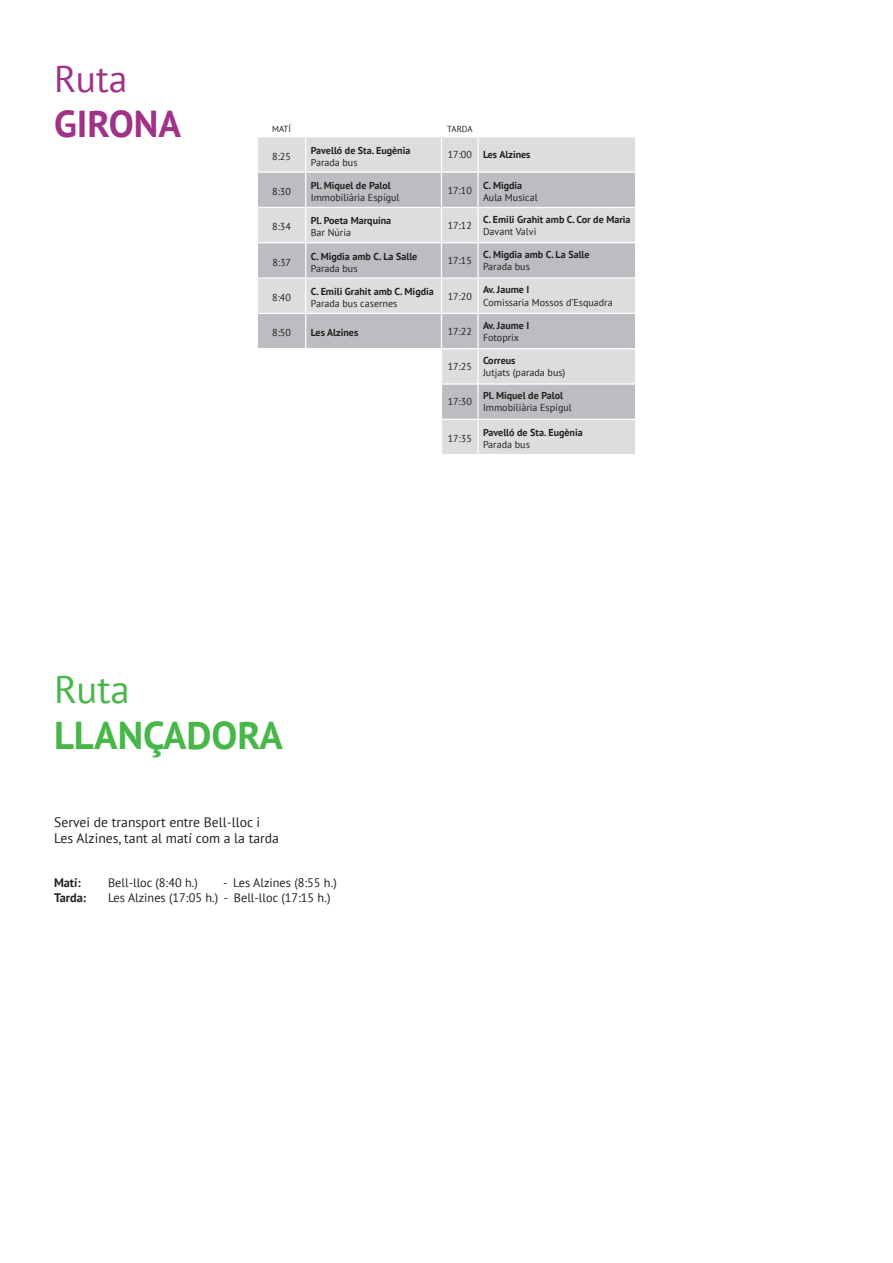
<style>
.page{position:relative;width:893px;height:1263px;background:#fff}
.page>*{position:absolute;margin:0;border:0;box-sizing:border-box;transform-origin:0 0}
.t1{font:700 38.7px "PT Sans";color:#48b749}
.t2{font:38.7px "PT Sans";color:#48b749}
.t3{font:700 37.5px "PT Sans";color:#a03288}
.t4{font:37.5px "PT Sans";color:#a03288}
.t5{font:13.65px/16.5px "PT Sans";color:#231f20}
.t6{font:12.3px "PT Sans";color:#231f20}
.t7{font:700 12.3px "PT Sans";color:#231f20}
.t8{font:10.05px "PT Sans";color:#231f20}
.t9{font:700 10.05px "PT Sans";color:#231f20}
.t10{font:8.85px "PT Sans";color:#231f20}
</style>
<div class="page">
<svg style="left:258px;top:137px;width:377px;height:317px;fill:#dcdddf"></svg>
<svg style="left:258px;top:279px;width:377px;height:140px;background:#cccdcf"></svg>
<svg style="left:258px;top:173px;width:377px;height:104px;background:#c7c8ca"></svg>
<svg style="left:258px;top:349px;width:183px;height:70px"></svg>
<hr style="left:479px;top:171px;width:156px;height:2px;background:#fff">
<hr style="left:479px;top:207px;width:156px;height:1px;background:#fff">
<hr style="left:479px;top:242px;width:156px;height:1px;background:#fff">
<hr style="left:479px;top:277px;width:156px;height:2px;background:#fff">
<hr style="left:479px;top:313px;width:156px;height:1px;background:#fff">
<hr style="left:479px;top:348px;width:156px;height:1px;background:#fff">
<hr style="left:479px;top:383px;width:156px;height:2px;background:#fff">
<hr style="left:479px;top:419px;width:156px;height:1px;background:#fff">
<hr style="left:477px;top:137px;width:2px;height:35px;background:#fff">
<hr style="left:477px;top:172px;width:2px;height:35px;background:#fff">
<hr style="left:442px;top:171px;width:35px;height:2px;background:#fff">
<hr style="left:477px;top:207px;width:2px;height:36px;background:#fff">
<hr style="left:442px;top:207px;width:35px;height:1px;background:#fff">
<hr style="left:477px;top:243px;width:2px;height:35px;background:#fff">
<hr style="left:442px;top:242px;width:35px;height:1px;background:#fff">
<hr style="left:477px;top:278px;width:2px;height:35px;background:#fff">
<hr style="left:442px;top:277px;width:35px;height:2px;background:#fff">
<hr style="left:477px;top:313px;width:2px;height:36px;background:#fff">
<hr style="left:442px;top:313px;width:35px;height:1px;background:#fff">
<hr style="left:477px;top:349px;width:2px;height:35px;background:#fff">
<hr style="left:442px;top:348px;width:35px;height:1px;background:#fff">
<hr style="left:477px;top:384px;width:2px;height:35px;background:#fff">
<hr style="left:442px;top:383px;width:35px;height:2px;background:#fff">
<hr style="left:477px;top:419px;width:2px;height:36px;background:#fff">
<hr style="left:442px;top:419px;width:35px;height:1px;background:#fff">
<hr style="left:441px;top:137px;width:1px;height:35px;background:#fff">
<hr style="left:441px;top:172px;width:1px;height:35px;background:#fff">
<hr style="left:306px;top:171px;width:135px;height:2px;background:#fff">
<hr style="left:441px;top:207px;width:1px;height:36px;background:#fff">
<hr style="left:306px;top:207px;width:135px;height:1px;background:#fff">
<hr style="left:441px;top:243px;width:1px;height:35px;background:#fff">
<hr style="left:306px;top:242px;width:135px;height:1px;background:#fff">
<hr style="left:441px;top:278px;width:1px;height:35px;background:#fff">
<hr style="left:306px;top:277px;width:135px;height:2px;background:#fff">
<hr style="left:441px;top:313px;width:1px;height:36px;background:#fff">
<hr style="left:306px;top:313px;width:135px;height:1px;background:#fff">
<hr style="left:441px;top:349px;width:1px;height:35px;background:#fff">
<hr style="left:306px;top:348px;width:135px;height:1px;background:#fff">
<hr style="left:441px;top:384px;width:1px;height:35px;background:#fff">
<hr style="left:306px;top:383px;width:135px;height:2px;background:#fff">
<hr style="left:441px;top:419px;width:1px;height:36px;background:#fff">
<hr style="left:306px;top:419px;width:135px;height:1px;background:#fff">
<hr style="left:305px;top:137px;width:1px;height:35px;background:#fff">
<hr style="left:305px;top:172px;width:1px;height:35px;background:#fff">
<hr style="left:258px;top:171px;width:47px;height:2px;background:#fff">
<hr style="left:305px;top:207px;width:1px;height:36px;background:#fff">
<hr style="left:258px;top:207px;width:47px;height:1px;background:#fff">
<hr style="left:305px;top:243px;width:1px;height:35px;background:#fff">
<hr style="left:258px;top:242px;width:47px;height:1px;background:#fff">
<hr style="left:305px;top:278px;width:1px;height:35px;background:#fff">
<hr style="left:258px;top:277px;width:47px;height:2px;background:#fff">
<hr style="left:305px;top:313px;width:1px;height:36px;background:#fff">
<hr style="left:258px;top:313px;width:47px;height:1px;background:#fff">
<hr style="left:305px;top:349px;width:1px;height:35px;background:#fff">
<hr style="left:258px;top:348px;width:47px;height:1px;background:#fff">
<hr style="left:305px;top:384px;width:1px;height:35px;background:#fff">
<hr style="left:258px;top:383px;width:47px;height:2px;background:#fff">
<hr style="left:305px;top:419px;width:1px;height:36px;background:#fff">
<hr style="left:258px;top:419px;width:47px;height:1px;background:#fff">
<h2 class="t4" style="left:54px;top:55px;width:75px">Ruta</h2>
<h2 class="t3" style="left:54px;top:99px;width:129px">GIRONA</h2>
<p class="t10" style="left:272px;top:123px;width:20px">MATÍ</p>
<p class="t8" style="left:272px;top:150px;width:20px">8:25</p>
<p class="t8" style="left:272px;top:185px;width:20px">8:30</p>
<p class="t8" style="left:272px;top:220px;width:20px">8:34</p>
<p class="t8" style="left:272px;top:256px;width:20px">8:37</p>
<p class="t8" style="left:272px;top:291px;width:20px">8:40</p>
<p class="t8" style="left:272px;top:326px;width:20px">8:50</p>
<p class="t9" style="left:311px;top:143px;width:101px">Pavelló de Sta. Eugènia</p>
<p class="t8" style="left:311px;top:156px;width:48px">Parada bus</p>
<p class="t9" style="left:311px;top:179px;width:82px">Pl. Miquel de Palol</p>
<p class="t8" style="left:311px;top:191px;width:90px">Immobiliària Espígul</p>
<p class="t9" style="left:311px;top:214px;width:82px">Pl. Poeta Marquina</p>
<p class="t8" style="left:311px;top:226px;width:42px">Bar Núria</p>
<p class="t9" style="left:311px;top:249px;width:108px">C. Migdia amb C. La Salle</p>
<p class="t8" style="left:311px;top:262px;width:48px">Parada bus</p>
<p class="t9" style="left:311px;top:285px;width:125px">C. Emili Grahit amb C. Migdia</p>
<p class="t8" style="left:311px;top:297px;width:88px">Parada bus casernes</p>
<p class="t9" style="left:311px;top:326px;width:49px">Les Alzines</p>
<p class="t10" style="left:447px;top:123px;width:27px">TARDA</p>
<p class="t8" style="left:448px;top:148px;width:26px">17:00</p>
<p class="t8" style="left:448px;top:184px;width:26px">17:10</p>
<p class="t8" style="left:448px;top:219px;width:26px">17:12</p>
<p class="t8" style="left:448px;top:254px;width:26px">17:15</p>
<p class="t8" style="left:448px;top:289px;width:26px">17:20</p>
<p class="t8" style="left:448px;top:325px;width:26px">17:22</p>
<p class="t8" style="left:448px;top:360px;width:26px">17:25</p>
<p class="t8" style="left:448px;top:395px;width:26px">17:30</p>
<p class="t8" style="left:448px;top:432px;width:26px">17:35</p>
<p class="t9" style="left:483px;top:148px;width:49px">Les Alzines</p>
<p class="t9" style="left:483px;top:179px;width:41px">C. Migdia</p>
<p class="t8" style="left:483px;top:191px;width:56px">Aula Musical</p>
<p class="t9" style="left:483px;top:213px;width:149px">C. Emili Grahit amb C. Cor de Maria</p>
<p class="t8" style="left:483px;top:225px;width:55px">Davant Valvi</p>
<p class="t9" style="left:483px;top:248px;width:108px">C. Migdia amb C. La Salle</p>
<p class="t8" style="left:483px;top:260px;width:48px">Parada bus</p>
<p class="t9" style="left:483px;top:283px;width:48px">Av. Jaume I</p>
<p class="t8" style="left:483px;top:296px;width:131px">Comissaria Mossos d’Esquadra</p>
<p class="t9" style="left:483px;top:319px;width:48px">Av. Jaume I</p>
<p class="t8" style="left:483px;top:331px;width:38px">Fotoprix</p>
<p class="t9" style="left:483px;top:354px;width:34px">Correus</p>
<p class="t8" style="left:483px;top:366px;width:84px">Jutjats (parada bus)</p>
<p class="t9" style="left:483px;top:389px;width:82px">Pl. Miquel de Palol</p>
<p class="t8" style="left:483px;top:401px;width:90px">Immobiliària Espígul</p>
<p class="t9" style="left:483px;top:426px;width:101px">Pavelló de Sta. Eugènia</p>
<p class="t8" style="left:483px;top:438px;width:48px">Parada bus</p>
<h1 class="t2" style="left:54px;top:664px;width:77px">Ruta</h1>
<h1 class="t1" style="left:54px;top:710px;width:230px">LLANÇADORA</h1>
<h3 class="t5" style="left:54px;top:813px;width:226px">Servei de transport entre Bell-lloc i<br>Les Alzines, tant al matí com a la tarda</h3>
<p class="t7" style="left:54px;top:874px;width:28px">Matí:</p>
<p class="t6" style="left:108px;top:875px;width:91px">Bell-lloc (8:40 h.)</p>
<p class="t6" style="left:223px;top:875px;width:115px">- Les Alzines (8:55 h.)</p>
<p class="t7" style="left:54px;top:889px;width:34px">Tarda:</p>
<p class="t6" style="left:108px;top:889px;width:224px">Les Alzines (17:05 h.) - Bell-lloc (17:15 h.)</p>
</div>
